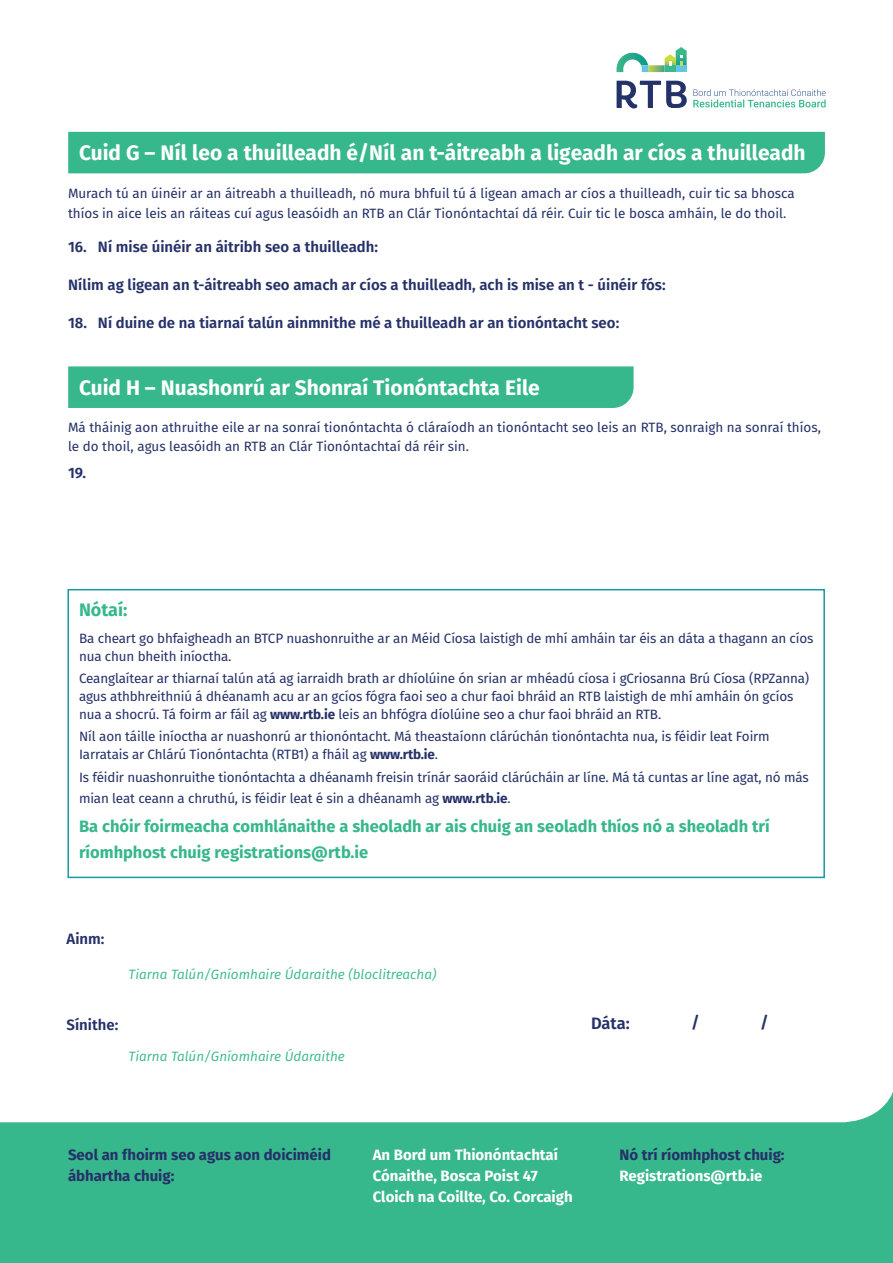
<style>
.page{position:relative;width:893px;height:1263px;background:#fff}
.page>*{position:absolute;margin:0;border:0;box-sizing:border-box;transform-origin:0 0}
.t1{font:700 21px "Fira Sans";color:#fff}
.t2{font:700 18px "Fira Sans";color:#37b78c}
.t3{font:700 16.5px/25.5px "Fira Sans";color:#37b78c}
.t4{font:600 16.5px "Fira Sans";color:#253168}
.t5{font:600 15px "Fira Sans";color:#253168}
.t6{font:700 15px "Fira Sans";color:#fff}
.t7{font:700 15px/21px "Fira Sans";color:#253168}
.t8{font:13.5px/18px "Fira Sans";letter-spacing:-.01em;color:#253168}
.t9{font:italic 13.5px "Fira Sans";color:#37b78c}
.s1{font-weight:700}
</style>
<div class="page">
<div style="left:0;top:1081px;width:893px;height:182px;background:#37b78c"></div>
<div style="left:0;top:1081px;width:893px;height:41px;background:#fff"></div>
<svg style="left:617px;top:81px;width:70px;height:27px"></svg>
<svg style="left:616px;top:47px;width:71px;height:25px"></svg>
<svg style="left:693px;top:89px;width:133px;height:18px"></svg>
<div style="left:67px;top:589px;width:758px;height:289px;border:2px solid #189aa3"></div>
<div style="left:68px;top:132px;width:757px;height:41px;background:#37b78c"></div>
<div style="left:68px;top:366px;width:566px;height:42px;background:#37b78c"></div>
<p class="t1" style="left:79px;top:135px;width:728px">Cuid G – Níl leo a thuilleadh é/Níl an t-áitreabh a ligeadh ar cíos a thuilleadh</p>
<p class="t8" style="left:68px;top:183px;width:728px;line-height:19.5px">Murach tú an úinéir ar an áitreabh a thuilleadh, nó mura bhfuil tú á ligean amach ar cíos a thuilleadh, cuir tic sa bhosca thíos in aice leis an ráiteas cuí agus leasóidh an RTB an Clár Tionóntachtaí dá réir. Cuir tic le bosca amháin, le do thoil.</p>
<p class="t5" style="left:68px;top:235px;width:312px">16. Ní mise úinéir an áitribh seo a thuilleadh:</p>
<p class="t5" style="left:68px;top:273px;width:599px">Nílim ag ligean an t-áitreabh seo amach ar cíos a thuilleadh, ach is mise an t - úinéir fós:</p>
<p class="t5" style="left:68px;top:311px;width:553px">18. Ní duine de na tiarnaí talún ainmnithe mé a thuilleadh ar an tionóntacht seo:</p>
<p class="t1" style="left:79px;top:370px;width:462px">Cuid H – Nuashonrú ar Shonraí Tionóntachta Eile</p>
<p class="t8" style="left:68px;top:417px;width:754px;line-height:19.5px">Má tháinig aon athruithe eile ar na sonraí tionóntachta ó cláraíodh an tionóntacht seo leis an RTB, sonraigh na sonraí thíos, le do thoil, agus leasóidh an RTB an Clár Tionóntachtaí dá réir sin.</p>
<p class="t5" style="left:68px;top:461px;width:19px">19.</p>
<p class="t2" style="left:79px;top:595px;width:50px">Nótaí:</p>
<p class="t8" style="left:79px;top:629px;width:736px">Ba cheart go bhfaigheadh an BTCP nuashonruithe ar an Méid Cíosa laistigh de mhí amháin tar éis an dáta a thagann an cíos nua chun bheith iníoctha.</p>
<p class="t8" style="left:79px;top:669px;width:732px">Ceanglaítear ar thiarnaí talún atá ag iarraidh brath ar dhíolúine ón srian ar mhéadú cíosa i gCriosanna Brú Cíosa (RPZanna) agus athbhreithniú á dhéanamh acu ar an gcíos fógra faoi seo a chur faoi bhráid an RTB laistigh de mhí amháin ón gcíos nua a shocrú. Tá foirm ar fáil ag <span class="s1">www.rtb.ie</span> leis an bhfógra díolúine seo a chur faoi bhráid an RTB.</p>
<p class="t8" style="left:79px;top:727px;width:692px">Níl aon táille iníoctha ar nuashonrú ar thionóntacht. Má theastaíonn clárúchán tionóntachta nua, is féidir leat Foirm<br>Iarratais ar Chlárú Tionóntachta (RTB1) a fháil ag <span class="s1">www.rtb.ie</span>.</p>
<p class="t8" style="left:79px;top:766px;width:731px;line-height:21px">Is féidir nuashonruithe tionóntachta a dhéanamh freisin trínár saoráid clárúcháin ar líne. Má tá cuntas ar líne agat, nó más mian leat ceann a chruthú, is féidir leat é sin a dhéanamh ag <span class="s1">www.rtb.ie</span>.</p>
<p class="t3" style="left:79px;top:813px;width:692px">Ba chóir foirmeacha comhlánaithe a sheoladh ar ais chuig an seoladh thíos nó a sheoladh trí ríomhphost chuig registrations@rtb.ie</p>
<p class="t5" style="left:67px;top:926px;width:39px">Ainm:</p>
<p class="t9" style="left:129px;top:964px;width:309px">Tiarna Talún/Gníomhaire Údaraithe (bloclitreacha)</p>
<p class="t5" style="left:67px;top:1013px;width:53px">Sínithe:</p>
<p class="t9" style="left:129px;top:1046px;width:218px">Tiarna Talún/Gníomhaire Údaraithe</p>
<p class="t4" style="left:591px;top:1009px;width:40px">Dáta:</p>
<p class="t4" style="left:691px;top:1008px;width:10px">/</p>
<p class="t4" style="left:760px;top:1008px;width:10px">/</p>
<p class="t7" style="left:68px;top:1143px;width:264px">Seol an fhoirm seo agus aon doiciméid ábhartha chuig:</p>
<p class="t6" style="left:373px;top:1142px;width:187px">An Bord um Thionóntachtaí</p>
<p class="t6" style="left:373px;top:1163px;width:166px">Cónaithe, Bosca Poist 47</p>
<p class="t6" style="left:373px;top:1184px;width:201px">Cloich na Coillte, Co. Corcaigh</p>
<p class="t7" style="left:619px;top:1143px;width:167px">Nó trí ríomhphost chuig:</p>
<p class="t6" style="left:619px;top:1163px;width:145px">Registrations@rtb.ie</p>
</div>
